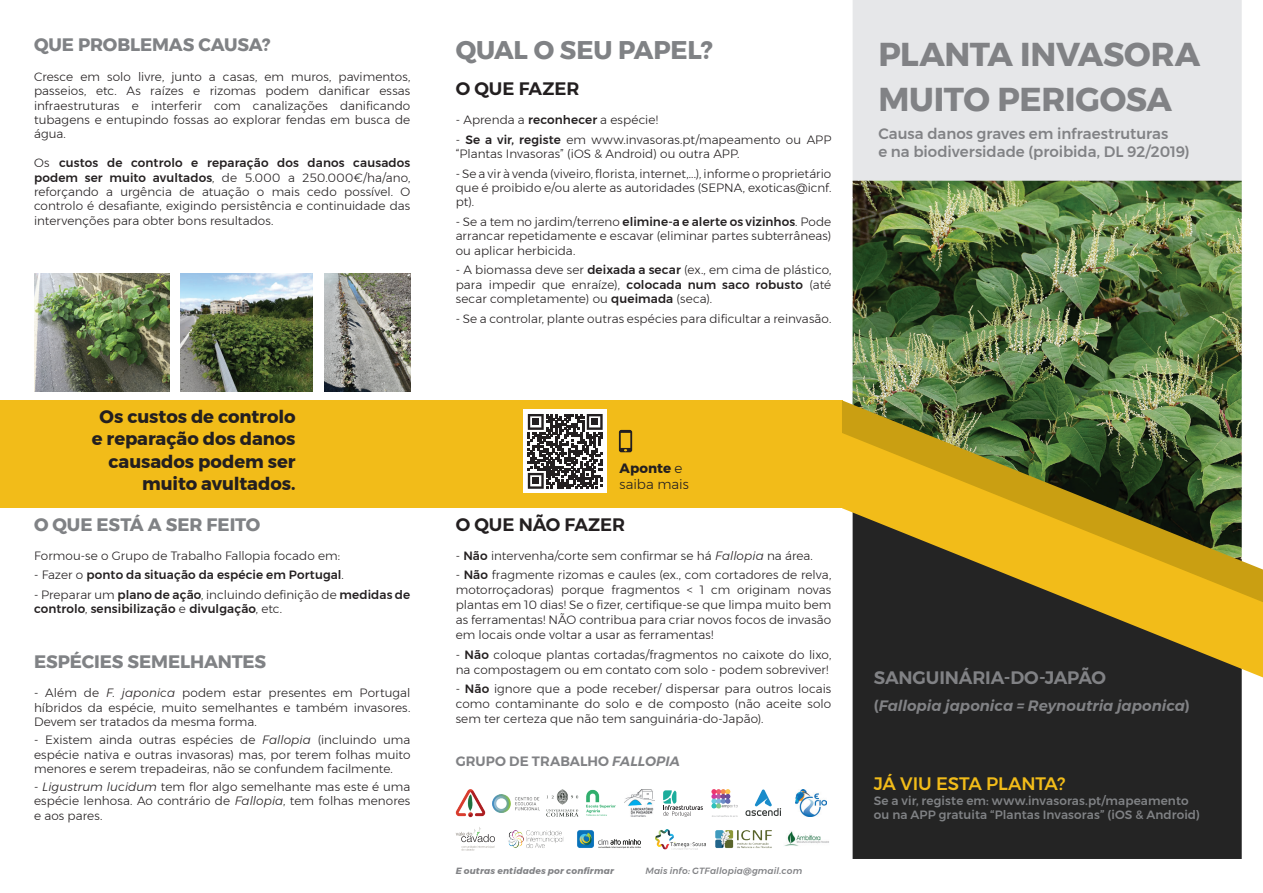
<style>
.page{position:relative;width:1263px;height:893px;background:#fff}
.page>*{position:absolute;margin:0;border:0;box-sizing:border-box;transform-origin:0 0}
.t1{font:700 33px/45px "Montserrat";letter-spacing:-.01em;color:#818285}
.t2{font:700 25.5px "Montserrat";letter-spacing:-.01em;color:#808285}
.t3{font:700 18px/22.5px "Montserrat";letter-spacing:-.005em;color:#231f20;text-align:right}
.t4{font:700 18px "Montserrat";letter-spacing:-.005em;color:#808285}
.t5{font:600 18px "Montserrat";letter-spacing:-.005em;color:#231f20}
.t6{font:600 18px "Montserrat";letter-spacing:-.01em;color:#818285}
.t7{font:500 18px "Montserrat";letter-spacing:-.015em;color:#f2bc19}
.t8{font:500 15px/18px "Montserrat";color:#818285}
.t9{font:italic 600 15px "Montserrat";color:#818285}
.t10{font:600 13.5px "Montserrat";letter-spacing:.005em;color:#818285}
.t11{font:300 13.5px/16.2px "Montserrat";color:#231f20}
.t12{font:300 12px/14.4px "Montserrat";letter-spacing:.005em;color:#231f20;text-align:justify}
.t13{font:500 12px/14.4px "Montserrat";letter-spacing:.01em;color:#231f20}
.t14{font:500 12px/14.4px "Montserrat";letter-spacing:.01em;color:#808285}
.t15{font:italic 500 9px "Montserrat";letter-spacing:.01em;color:#818285}
.t16{font:italic 700 9px "Montserrat";letter-spacing:.015em;color:#818285}
.s1{font-weight:500}
.s2{font-weight:300}
.s3{font-style:italic}
.s4{font-weight:700}
.s5{font-style:normal}
</style>
<div class="page">
<div style="left:853px;top:677px;width:389px;height:182px;background:#242424"></div>
<div style="left:853px;top:0;width:389px;height:181px;background:#e6e7e9"></div>
<img style="left:853px;top:181px;width:389px;height:219px">
<div style="left:0;top:400px;width:842px;height:108px;background:#f2bc19"></div>
<svg style="left:852px;top:602px;width:411px;height:75px;background:#544722"></svg>
<svg style="left:842px;top:400px;width:421px;height:202px;background:#91832e"></svg>
<svg style="left:619px;top:430px;width:13px;height:22px"></svg>
<div style="left:523px;top:409px;width:84px;height:84px;background:#fff"></div>
<svg style="left:528px;top:414px;width:75px;height:75px"></svg>
<div style="left:532px;top:418px;width:7px;height:7px;background:#231f20"></div>
<div style="left:591px;top:418px;width:7px;height:7px;background:#231f20"></div>
<div style="left:532px;top:477px;width:7px;height:7px;background:#231f20"></div>
<img style="left:181px;top:274px;width:132px;height:118px">
<img style="left:34px;top:274px;width:135px;height:118px">
<img style="left:324px;top:274px;width:86px;height:118px">
<img style="left:546px;top:789px;width:33px;height:28px">
<img style="left:456px;top:789px;width:29px;height:28px">
<img style="left:492px;top:794px;width:47px;height:19px">
<svg style="left:663px;top:790px;width:40px;height:27px"></svg>
<img style="left:508px;top:830px;width:56px;height:18px">
<img style="left:577px;top:830px;width:64px;height:19px">
<svg style="left:456px;top:827px;width:39px;height:24px"></svg>
<img style="left:715px;top:830px;width:57px;height:18px">
<img style="left:625px;top:789px;width:30px;height:28px">
<svg style="left:745px;top:789px;width:36px;height:27px"></svg>
<img style="left:711px;top:789px;width:27px;height:28px">
<img style="left:586px;top:789px;width:30px;height:27px">
<img style="left:784px;top:831px;width:45px;height:15px">
<img style="left:655px;top:829px;width:50px;height:21px">
<img style="left:795px;top:789px;width:31px;height:28px">
<h3 class="t4" style="left:34px;top:31px;width:238px">QUE PROBLEMAS CAUSA?</h3>
<p class="t12" style="left:34px;top:69px;width:378px">Cresce em solo livre, junto a casas, em muros, pavimentos, passeios, etc. As raízes e rizomas podem danificar essas infraestruturas e interferir com canalizações danificando tubagens e entupindo fossas ao explorar fendas em busca de água.</p>
<p class="t12" style="left:34px;top:156px;width:378px">Os <span class="s1">custos de controlo e reparação dos danos causados podem ser muito avultados</span>, de 5.000 a 250.000€/ha/ano, reforçando a urgência de atuação o mais cedo possível. O controlo é desafiante, exigindo persistência e continuidade das intervenções para obter bons resultados.</p>
<h3 class="t3" style="left:92px;top:405px;width:205px">Os custos de controlo e reparação dos danos causados podem ser muito avultados.</h3>
<h3 class="t4" style="left:34px;top:510px;width:228px">O QUE ESTÁ A SER FEITO</h3>
<p class="t12" style="left:34px;top:548px;width:308px">Formou-se o Grupo de Trabalho Fallopia focado em:</p>
<p class="t13" style="left:34px;top:568px;width:311px"><span class="s2">- Fazer o</span> ponto da situação da espécie em Portugal<span class="s2">.</span></p>
<p class="t13" style="left:34px;top:587px;width:378px"><span class="s2">- Preparar um</span> plano de ação<span class="s2">, incluindo definição de</span> medidas de controlo<span class="s2">,</span> sensibilização <span class="s2">e</span> divulgação<span class="s2">, etc.</span></p>
<h3 class="t4" style="left:34px;top:647px;width:234px">ESPÉCIES SEMELHANTES</h3>
<p class="t12" style="left:34px;top:686px;width:378px">- Além de <span class="s3">F. japonica</span> podem estar presentes em Portugal híbridos da espécie, muito semelhantes e também invasores.<br>Devem ser tratados da mesma forma.</p>
<p class="t12" style="left:34px;top:733px;width:378px">- Existem ainda outras espécies de <span class="s3">Fallopia</span> (incluindo uma espécie nativa e outras invasoras) mas, por terem folhas muito menores e serem trepadeiras, não se confundem facilmente.</p>
<p class="t12" style="left:34px;top:779px;width:378px">- <span class="s3">Ligustrum lucidum</span> tem flor algo semelhante mas este é uma espécie lenhosa. Ao contrário de <span class="s3">Fallopia</span>, tem folhas menores e aos pares.</p>
<h2 class="t2" style="left:456px;top:29px;width:258px">QUAL O SEU PAPEL?</h2>
<h1 class="t1" style="left:878px;top:32px;width:324px">PLANTA INVASORA<br>MUITO PERIGOSA</h1>
<p class="t8" style="left:878px;top:125px;width:313px">Causa danos graves em infraestruturas<br>e na biodiversidade (proibida, DL 92/2019)</p>
<h3 class="t5" style="left:456px;top:74px;width:125px">O QUE FAZER</h3>
<p class="t12" style="left:456px;top:113px;width:204px">- Aprenda a <span class="s1">reconhecer</span> a espécie!</p>
<p class="t12" style="left:456px;top:132px;width:377px">- <span class="s1">Se a vir, registe</span> em www.invasoras.pt/mapeamento ou APP “Plantas Invasoras” (iOS &amp; Android) ou outra APP.</p>
<p class="t12" style="left:456px;top:166px;width:377px">- Se a vir à venda (viveiro, florista, internet,...), informe o proprietário que é proibido e/ou alerte as autoridades (SEPNA, exoticas@icnf. pt).</p>
<p class="t12" style="left:456px;top:214px;width:377px">- Se a tem no jardim/terreno <span class="s1">elimine-a e alerte os vizinhos</span>. Pode arrancar repetidamente e escavar (eliminar partes subterrâneas) ou aplicar herbicida.</p>
<p class="t12" style="left:456px;top:263px;width:377px">- A biomassa deve ser <span class="s1">deixada a secar</span> (ex., em cima de plástico, para impedir que enraíze), <span class="s1">colocada num saco robusto</span> (até secar completamente) ou <span class="s1">queimada</span> (seca).</p>
<p class="t12" style="left:456px;top:311px;width:377px">- Se a controlar, plante outras espécies para dificultar a reinvasão.</p>
<p class="t11" style="left:619px;top:460px;width:71px"><span class="s4">Aponte</span> e saiba mais</p>
<h3 class="t5" style="left:456px;top:510px;width:171px">O QUE NÃO FAZER</h3>
<p class="t12" style="left:456px;top:548px;width:359px">- <span class="s1">Não</span> intervenha/corte sem confirmar se há <span class="s3">Fallopia</span> na área.</p>
<p class="t12" style="left:456px;top:567px;width:377px;line-height:15px">- <span class="s1">Não</span> fragmente rizomas e caules (ex., com cortadores de relva, motorroçadoras) porque fragmentos &lt; 1 cm originam novas plantas em 10 dias! Se o fizer, certifique-se que limpa muito bem as ferramentas! NÃO contribua para criar novos focos de invasão em locais onde voltar a usar as ferramentas!</p>
<p class="t12" style="left:456px;top:647px;width:377px;line-height:15px">- <span class="s1">Não</span> coloque plantas cortadas/fragmentos no caixote do lixo, na compostagem ou em contato com solo - podem sobreviver!</p>
<p class="t12" style="left:456px;top:681px;width:377px;line-height:15px">- <span class="s1">Não</span> ignore que a pode receber/ dispersar para outros locais como contaminante do solo e de composto (não aceite solo sem ter certeza que não tem sanguinária-do-Japão).</p>
<p class="t10" style="left:456px;top:750px;width:226px">GRUPO DE TRABALHO <span class="s3">FALLOPIA</span></p>
<p class="t16" style="left:456px;top:864px;width:160px">E outras entidades por confirmar</p>
<p class="t15" style="left:645px;top:864px;width:158px">Mais info: GTFallopia@gmail.com</p>
<h3 class="t6" style="left:874px;top:664px;width:234px">SANGUINÁRIA-DO-JAPÃO</h3>
<p class="t9" style="left:874px;top:694px;width:317px"><span class="s5">(</span>Fallopia japonica = Reynoutria japonica<span class="s5">)</span></p>
<h3 class="t7" style="left:874px;top:770px;width:193px">JÁ VIU ESTA PLANTA?</h3>
<p class="t14" style="left:874px;top:793px;width:328px">Se a vir, registe em: www.invasoras.pt/mapeamento ou na APP gratuita “Plantas Invasoras” (iOS &amp; Android)</p>
</div>
